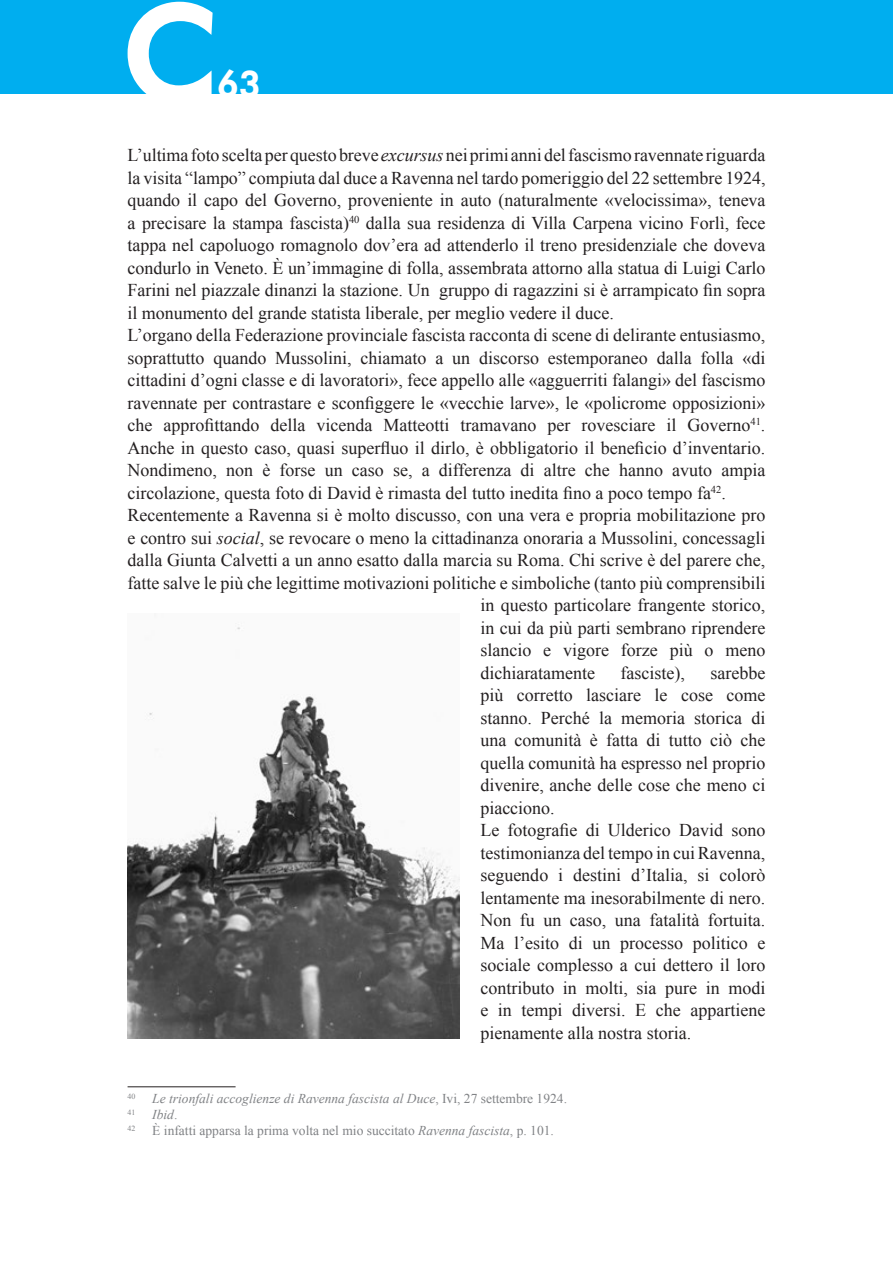
<style>
.page{position:relative;width:893px;height:1263px;background:#fff}
.page>*{position:absolute;margin:0;border:0;box-sizing:border-box;transform-origin:0 0}
.t1{font:36px "Motor Oil 1937 M54";color:#fff}
.t2{font:18px/22.5px "Times New Roman";color:#231f20}
.t3{font:italic 13.5px "Times New Roman";color:#808285}
.t4{font:13.5px "Times New Roman";color:#808285}
.t5{font:7.8px "Times New Roman";color:#808285}
.s1{font-style:italic}
.s2{font-style:normal}
</style>
<div class="page">
<div style="left:0;top:0;width:893px;height:94px;background:#00aeef"></div>
<svg style="left:128px;top:2px;width:85px;height:92px"></svg>
<hr style="left:128px;top:1086px;width:108px;height:1px;background:#231f20">
<img style="left:128px;top:627px;width:331px;height:412px">
<h1 class="t1" style="left:217px;top:68px;width:45px">63</h1>
<p class="t2" style="left:128px;top:144px;width:639px">L’ultima foto scelta per questo breve <span class="s1">excursus</span> nei primi anni del fascismo ravennate riguarda</p>
<p class="t2" style="left:128px;top:166px;width:639px">la visita “lampo” compiuta dal duce a Ravenna nel tardo pomeriggio del 22 settembre 1924,</p>
<p class="t2" style="left:128px;top:189px;width:639px">quando il capo del Governo, proveniente in auto (naturalmente «velocissima», teneva</p>
<p class="t2" style="left:128px;top:211px;width:639px">a precisare la stampa fascista)<sup>40</sup> dalla sua residenza di Villa Carpena vicino Forlì, fece</p>
<p class="t2" style="left:128px;top:234px;width:639px">tappa nel capoluogo romagnolo dov’era ad attenderlo il treno presidenziale che doveva</p>
<p class="t2" style="left:128px;top:256px;width:639px">condurlo in Veneto. È un’immagine di folla, assembrata attorno alla statua di Luigi Carlo</p>
<p class="t2" style="left:128px;top:279px;width:639px">Farini nel piazzale dinanzi la stazione. Un gruppo di ragazzini si è arrampicato fin sopra</p>
<p class="t2" style="left:128px;top:301px;width:488px">il monumento del grande statista liberale, per meglio vedere il duce.</p>
<p class="t2" style="left:128px;top:324px;width:639px">L’organo della Federazione provinciale fascista racconta di scene di delirante entusiasmo,</p>
<p class="t2" style="left:128px;top:346px;width:639px">soprattutto quando Mussolini, chiamato a un discorso estemporaneo dalla folla «di</p>
<p class="t2" style="left:128px;top:369px;width:639px">cittadini d’ogni classe e di lavoratori», fece appello alle «agguerriti falangi» del fascismo</p>
<p class="t2" style="left:128px;top:391px;width:639px">ravennate per contrastare e sconfiggere le «vecchie larve», le «policrome opposizioni»</p>
<p class="t2" style="left:128px;top:414px;width:639px">che approfittando della vicenda Matteotti tramavano per rovesciare il Governo<sup>41</sup>.</p>
<p class="t2" style="left:128px;top:436px;width:639px">Anche in questo caso, quasi superfluo il dirlo, è obbligatorio il beneficio d’inventario.</p>
<p class="t2" style="left:128px;top:459px;width:639px">Nondimeno, non è forse un caso se, a differenza di altre che hanno avuto ampia</p>
<p class="t2" style="left:128px;top:481px;width:600px">circolazione, questa foto di David è rimasta del tutto inedita fino a poco tempo fa<sup>42</sup>.</p>
<p class="t2" style="left:128px;top:504px;width:639px">Recentemente a Ravenna si è molto discusso, con una vera e propria mobilitazione pro</p>
<p class="t2" style="left:128px;top:526px;width:639px">e contro sui <span class="s1">social</span>, se revocare o meno la cittadinanza onoraria a Mussolini, concessagli</p>
<p class="t2" style="left:128px;top:549px;width:639px">dalla Giunta Calvetti a un anno esatto dalla marcia su Roma. Chi scrive è del parere che,</p>
<p class="t2" style="left:128px;top:571px;width:639px">fatte salve le più che legittime motivazioni politiche e simboliche (tanto più comprensibili</p>
<p class="t2" style="left:480px;top:594px;width:287px">in questo particolare frangente storico,</p>
<p class="t2" style="left:480px;top:616px;width:287px">in cui da più parti sembrano riprendere</p>
<p class="t2" style="left:480px;top:639px;width:287px">slancio e vigore forze più o meno</p>
<p class="t2" style="left:480px;top:661px;width:116px">dichiaratamente</p>
<p class="t2" style="left:621px;top:661px;width:66px">fasciste),</p>
<p class="t2" style="left:480px;top:661px;width:287px;text-indent:230px">sarebbe più corretto lasciare le cose come stanno. Perché la memoria storica di una comunità è fatta di tutto ciò che quella comunità ha espresso nel proprio divenire, anche delle cose che meno ci piacciono.<br>Le fotografie di Ulderico David sono testimonianza del tempo in cui Ravenna, seguendo i destini d’Italia, si colorò lentamente ma inesorabilmente di nero.<br>Non fu un caso, una fatalità fortuita.<br>Ma l’esito di un processo politico e sociale complesso a cui dettero il loro contributo in molti, sia pure in modi e in tempi diversi. E che appartiene pienamente alla nostra storia.</p>
<p class="t5" style="left:128px;top:1091px;width:9px">40</p>
<p class="t3" style="left:152px;top:1091px;width:416px">Le trionfali accoglienze di Ravenna fascista al Duce<span class="s2">, Ivi, 27 settembre 1924.</span></p>
<p class="t5" style="left:128px;top:1108px;width:9px">41</p>
<p class="t3" style="left:152px;top:1107px;width:27px">Ibid<span class="s2">.</span></p>
<p class="t5" style="left:128px;top:1124px;width:9px">42</p>
<p class="t4" style="left:152px;top:1123px;width:403px">È infatti apparsa la prima volta nel mio succitato <span class="s1">Ravenna fascista</span>, p. 101.</p>
</div>
